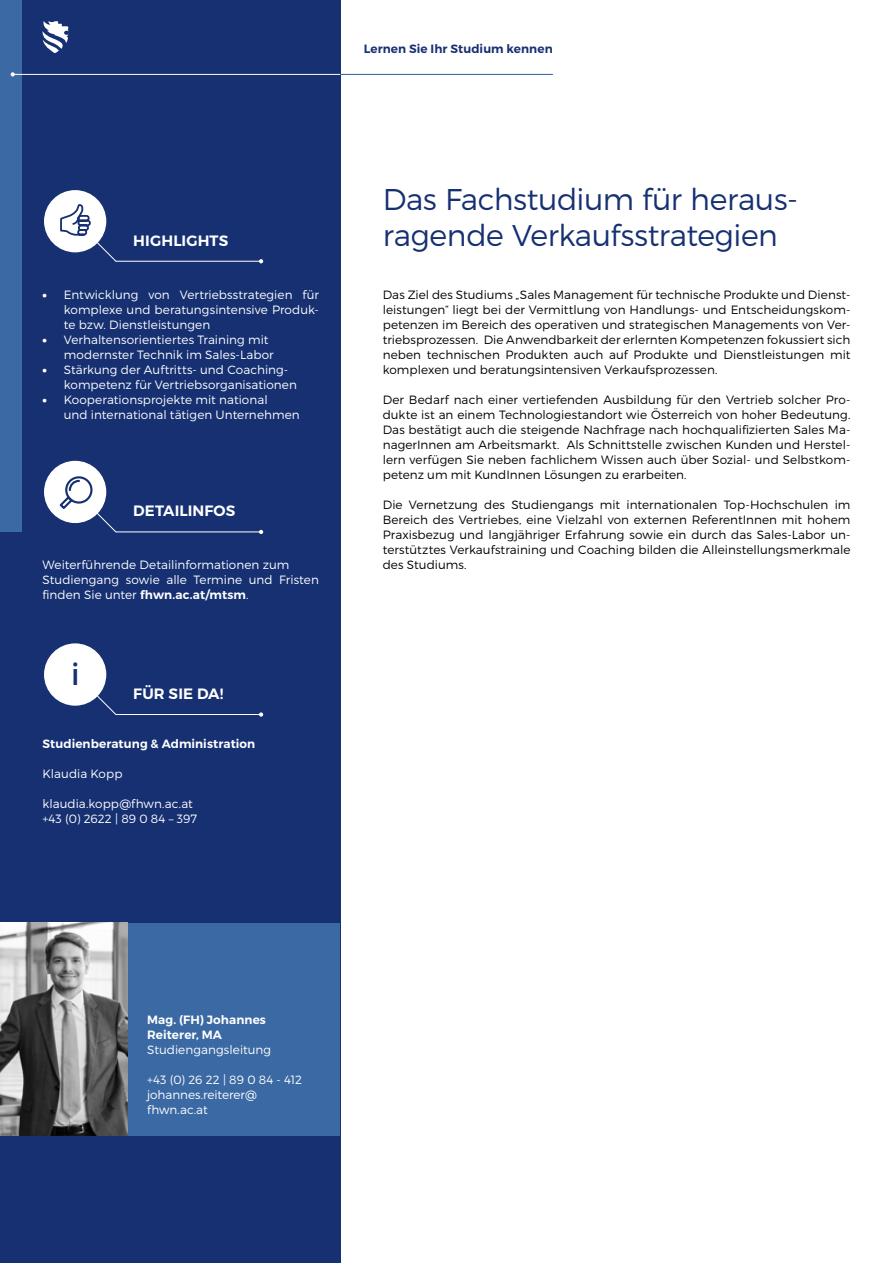
<style>
.page{position:relative;width:893px;height:1263px;background:#fff}
.page>*{position:absolute;margin:0;border:0;box-sizing:border-box;transform-origin:0 0}
.t1{font:300 30px/36px "Montserrat";letter-spacing:-.015em;color:#163072}
.t2{font:30px "Montserrat";color:#163072}
.t3{font:600 15px "Montserrat";letter-spacing:.01em;color:#fff}
.t4{font:300 12px/15px "Montserrat";letter-spacing:.005em;color:#000;text-align:justify}
.t5{font:300 12px/15px "Montserrat";letter-spacing:.005em;color:#fff}
.t6{font:600 12px/15px "Montserrat";letter-spacing:.005em;color:#fff}
.t7{font:600 12px "Montserrat";letter-spacing:.005em;color:#163072}
.s1{font-weight:900}
.s2{font-weight:600}
</style>
<div class="page">
<div style="left:0;top:0;width:340px;height:1263px;background:#163072"></div>
<div style="left:0;top:0;width:21px;height:531px;background:#3b69a4"></div>
<hr style="left:340px;top:74px;width:213px;height:1px;background:#61a4d7">
<hr style="left:13px;top:74px;width:327px;height:1px;background:#fff">
<svg style="left:11px;top:72px;width:4px;height:5px"></svg>
<svg style="left:43px;top:21px;width:25px;height:32px"></svg>
<div style="left:0;top:923px;width:340px;height:212px;background:#3b69a4"></div>
<img style="left:0;top:923px;width:128px;height:212px">
<hr style="left:116px;top:261px;width:145px;height:1px;background:#fff">
<div style="left:43px;top:189px;width:64px;height:64px;background:#fff;border-radius:50%"></div>
<div style="left:43px;top:189px;width:65px;height:65px;border:2px solid #163072;border-radius:50%"></div>
<hr style="left:116px;top:531px;width:145px;height:1px;background:#fff">
<div style="left:43px;top:460px;width:64px;height:64px;background:#fff;border-radius:50%"></div>
<div style="left:43px;top:459px;width:65px;height:66px;border:2px solid #163072;border-radius:50%"></div>
<hr style="left:116px;top:714px;width:145px;height:1px;background:#fff">
<div style="left:43px;top:643px;width:64px;height:63px;background:#fff;border-radius:50%"></div>
<div style="left:43px;top:642px;width:65px;height:65px;border:2px solid #163072;border-radius:50%"></div>
<svg style="left:75px;top:673px;width:41px;height:42px"></svg>
<svg style="left:59px;top:202px;width:58px;height:60px"></svg>
<svg style="left:58px;top:475px;width:59px;height:58px"></svg>
<svg style="left:259px;top:259px;width:4px;height:4px"></svg>
<svg style="left:259px;top:530px;width:4px;height:4px"></svg>
<svg style="left:259px;top:712px;width:4px;height:5px"></svg>
<p class="t7" style="left:364px;top:41px;width:190px">Lernen Sie Ihr Studium kennen</p>
<p class="t3" style="left:133px;top:231px;width:97px">HIGHLIGHTS</p>
<p class="t5" style="left:64px;top:287px;width:257px;text-align:justify;text-indent:-21px"><span class="s1">•</span> Entwicklung von Vertriebsstrategien für komplexe und beratungsintensive Produk&shy;te bzw. Dienstleistungen</p>
<p class="t5" style="left:64px;top:332px;width:211px;text-indent:-21px"><span class="s1">•</span> Verhaltensorientiertes Training mit modernster Technik im Sales-Labor</p>
<p class="t5" style="left:64px;top:362px;width:235px;text-indent:-21px"><span class="s1">•</span> Stärkung der Auftritts- und Coaching&shy;kompetenz für Vertriebsorganisationen</p>
<p class="t5" style="left:64px;top:392px;width:237px;text-indent:-21px"><span class="s1">•</span> Kooperationsprojekte mit national<br>und international tätigen Unternehmen</p>
<p class="t3" style="left:133px;top:502px;width:104px">DETAILINFOS</p>
<p class="t5" style="left:43px;top:557px;width:278px">Weiterführende Detailinformationen zum<br>Studiengang sowie alle Termine und Fristen finden Sie unter <span class="s2">fhwn.ac.at/mtsm</span>.</p>
<h1 class="t2" style="left:71px;top:656px;width:10px">i</h1>
<p class="t3" style="left:133px;top:684px;width:92px">FÜR SIE DA!</p>
<p class="t6" style="left:43px;top:736px;width:214px">Studienberatung &amp; Administration</p>
<p class="t5" style="left:43px;top:766px;width:81px">Klaudia Kopp</p>
<p class="t5" style="left:43px;top:796px;width:156px">klaudia.kopp@fhwn.ac.at +43 (0) 2622 | 89 0 84 – 397</p>
<h1 class="t1" style="left:383px;top:181px;width:413px">Das Fachstudium für heraus&shy;ragende Verkaufsstrategien</h1>
<p class="t4" style="left:383px;top:287px;width:469px">Das Ziel des Studiums „Sales Management für technische Produkte und Dienst&shy;leistungen“ liegt bei der Vermittlung von Handlungs- und Entscheidungskom&shy;petenzen im Bereich des operativen und strategischen Managements von Ver&shy;triebsprozessen. Die Anwendbarkeit der erlernten Kompetenzen fokussiert sich neben technischen Produkten auch auf Produkte und Dienstleistungen mit komplexen und beratungsintensiven Verkaufsprozessen.</p>
<p class="t4" style="left:383px;top:392px;width:469px">Der Bedarf nach einer vertiefenden Ausbildung für den Vertrieb solcher Pro&shy;dukte ist an einem Technologiestandort wie Österreich von hoher Bedeutung.<br>Das bestätigt auch die steigende Nachfrage nach hochqualifizierten Sales Ma&shy;nagerInnen am Arbeitsmarkt. Als Schnittstelle zwischen Kunden und Herstel&shy;lern verfügen Sie neben fachlichem Wissen auch über Sozial- und Selbstkom&shy;petenz um mit KundInnen Lösungen zu erarbeiten.</p>
<p class="t4" style="left:383px;top:497px;width:469px">Die Vernetzung des Studiengangs mit internationalen Top-Hochschulen im Bereich des Vertriebes, eine Vielzahl von externen ReferentInnen mit hohem Praxisbezug und langjähriger Erfahrung sowie ein durch das Sales-Labor un&shy;terstütztes Verkaufstraining und Coaching bilden die Alleinstellungsmerkmale des Studiums.</p>
<p class="t6" style="left:147px;top:1012px;width:120px">Mag. (FH) Johannes<br>Reiterer, MA</p>
<p class="t5" style="left:147px;top:1042px;width:126px">Studiengangsleitung</p>
<p class="t5" style="left:147px;top:1072px;width:156px">+43 (0) 26 22 | 89 0 84 - 412 johannes.reiterer@ fhwn.ac.at</p>
</div>
